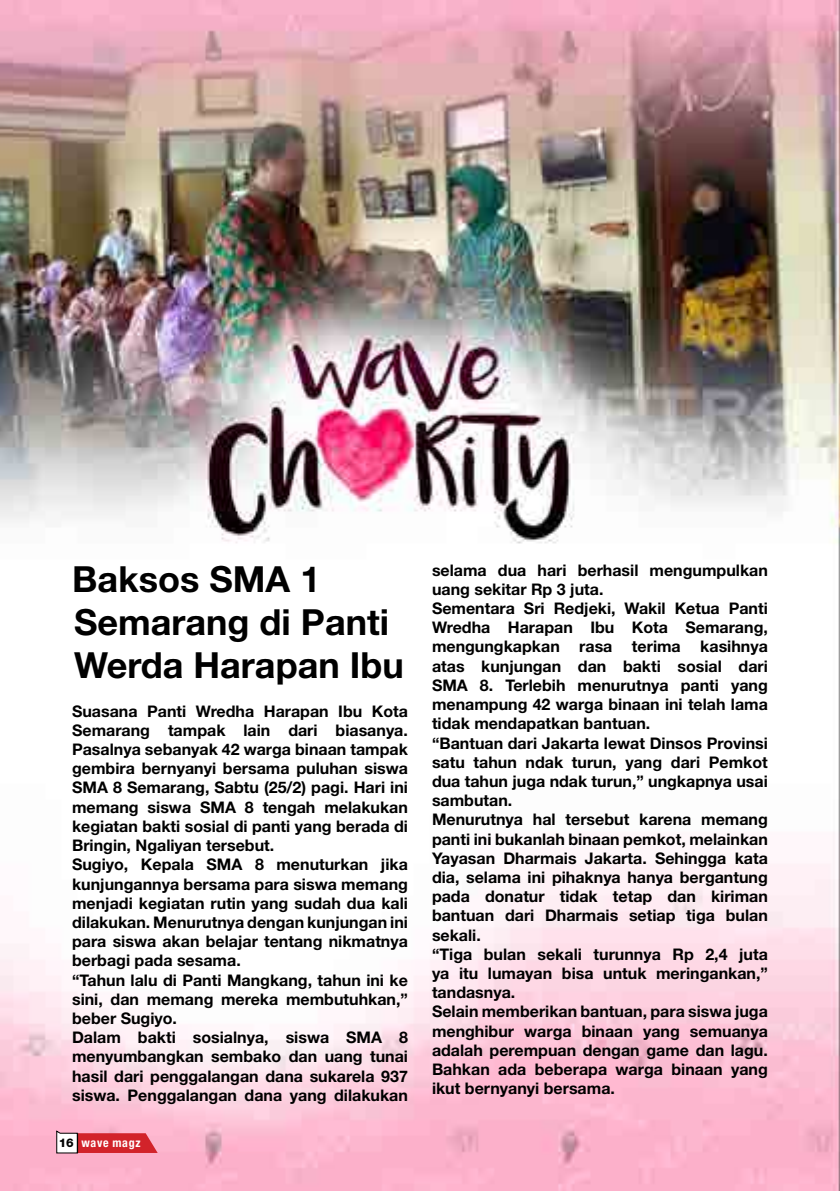
<style>
.page{position:relative;width:840px;height:1191px;background:#fff}
.page>*{position:absolute;margin:0;border:0;box-sizing:border-box;transform-origin:0 0}
.t1{font:700 36px/43.2px "Helvetica Neue LT Std";color:#000}
.t2{font:700 16px/19.2px "Helvetica Neue LT Std";color:#000}
.t3{font:700 condensed 12px "Helvetica Neue LT Std";letter-spacing:.055em;color:#fff}
.s1{font-weight:800;font-stretch:normal;color:#000}
</style>
<div class="page">
<img style="left:0;top:0;width:839px;height:1191px">
<svg style="left:56px;top:1130px;width:102px;height:24px;background:#da626c"></svg>
<h1 class="t1" style="left:72px;top:556px;width:333px">Baksos SMA 1<br>Semarang di Panti<br>Werda Harapan Ibu</h1>
<p class="t2" style="left:72px;top:701px;width:337px">Suasana Panti Wredha Harapan Ibu Kota Semarang tampak lain dari biasanya.<br>Pasalnya sebanyak 42 warga binaan tampak gembira bernyanyi bersama puluhan siswa SMA 8 Semarang, Sabtu (25/2) pagi. Hari ini memang siswa SMA 8 tengah melakukan kegiatan bakti sosial di panti yang berada di Bringin, Ngaliyan tersebut.<br>Sugiyo, Kepala SMA 8 menuturkan jika kunjungannya bersama para siswa memang menjadi kegiatan rutin yang sudah dua kali dilakukan. Menurutnya dengan kunjungan ini para siswa akan belajar tentang nikmatnya berbagi pada sesama.<br>“Tahun lalu di Panti Mangkang, tahun ini ke sini, dan memang mereka membutuhkan,” beber Sugiyo.<br>Dalam bakti sosialnya, siswa SMA 8 menyumbangkan sembako dan uang tunai hasil dari penggalangan dana sukarela 937 siswa. Penggalangan dana yang dilakukan</p>
<p class="t3" style="left:59px;top:1135px;width:83px"><span class="s1">16</span> wave magz</p>
<p class="t2" style="left:432px;top:560px;width:337px">selama dua hari berhasil mengumpulkan uang sekitar Rp 3 juta.<br>Sementara Sri Redjeki, Wakil Ketua Panti Wredha Harapan Ibu Kota Semarang, mengungkapkan rasa terima kasihnya atas kunjungan dan bakti sosial dari SMA 8. Terlebih menurutnya panti yang menampung 42 warga binaan ini telah lama tidak mendapatkan bantuan.<br>“Bantuan dari Jakarta lewat Dinsos Provinsi satu tahun ndak turun, yang dari Pemkot dua tahun juga ndak turun,” ungkapnya usai sambutan.<br>Menurutnya hal tersebut karena memang panti ini bukanlah binaan pemkot, melainkan Yayasan Dharmais Jakarta. Sehingga kata dia, selama ini pihaknya hanya bergantung pada donatur tidak tetap dan kiriman bantuan dari Dharmais setiap tiga bulan sekali.<br>“Tiga bulan sekali turunnya Rp 2,4 juta ya itu lumayan bisa untuk meringankan,” tandasnya.<br>Selain memberikan bantuan, para siswa juga menghibur warga binaan yang semuanya adalah perempuan dengan game dan lagu.<br>Bahkan ada beberapa warga binaan yang ikut bernyanyi bersama.</p>
</div>
